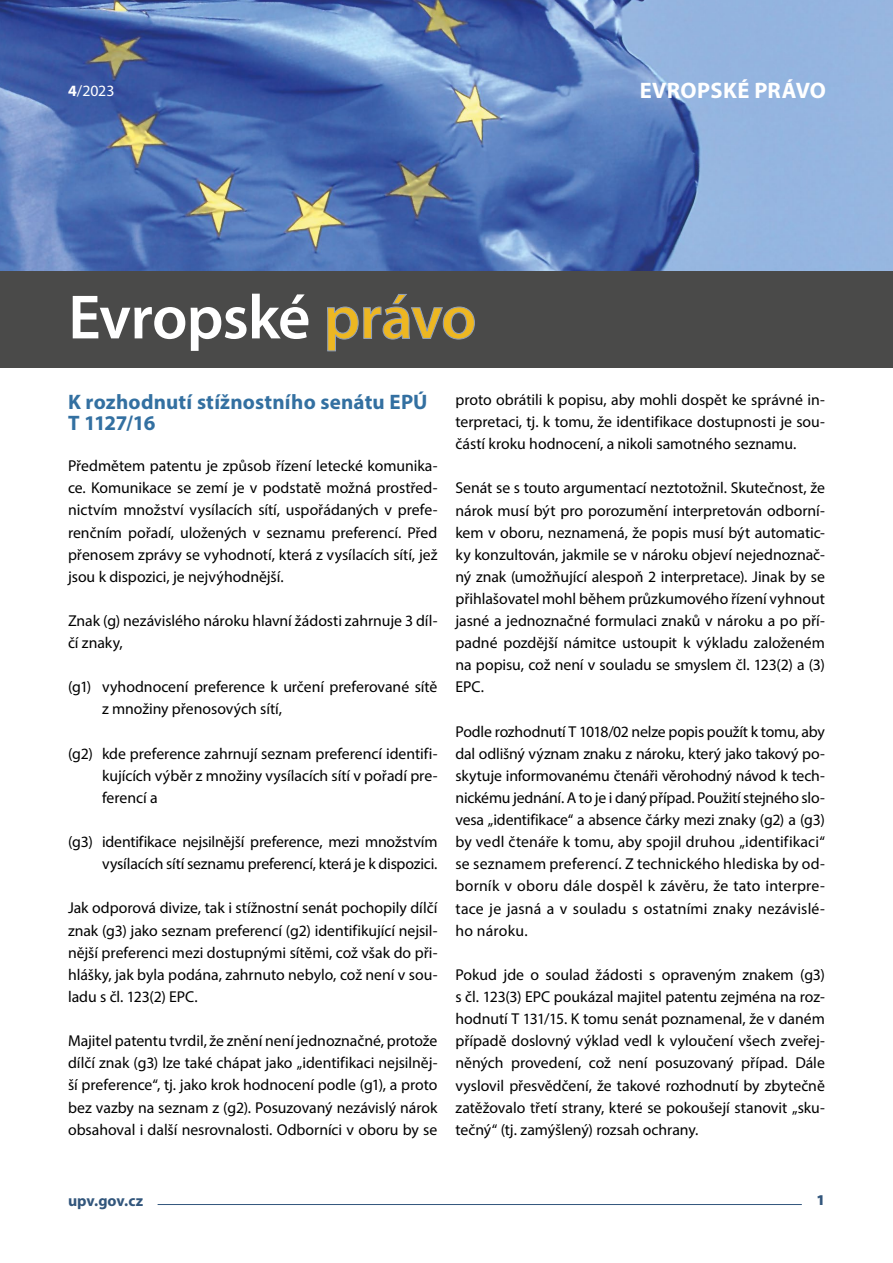
<style>
.page{position:relative;width:893px;height:1263px;background:#fff}
.page>*{position:absolute;margin:0;border:0;box-sizing:border-box;transform-origin:0 0}
.t1{font:600 63px "Myriad Pro";letter-spacing:-.015em;color:#fff}
.t2{font:700 22.5px "Myriad Pro";letter-spacing:.015em;color:#fff}
.t3{font:700 21px/21px "Myriad Pro";letter-spacing:.01em;color:#3370a1}
.t4{font:15.75px/22px "Myriad Pro";letter-spacing:-.005em;color:#000;text-align:justify}
.t5{font:700 15.75px "Myriad Pro";letter-spacing:.005em;color:#32567c}
.t6{font:15.75px "Myriad Pro";color:#fff}
.t7{font:900 15px "Myriad Pro";color:#32567c}
.s1{font-weight:700}
.s2{color:#edb722}
</style>
<div class="page">
<hr style="left:158px;top:1204px;width:644px;height:1px;background:#32567c">
<img style="left:0;top:0;width:893px;height:271px">
<div style="left:0;top:271px;width:893px;height:96px;background:#4a4a49"></div>
<p class="t6" style="left:68px;top:81px;width:48px"><span class="s1">4</span>/2023</p>
<h2 class="t2" style="left:640px;top:75px;width:188px">EVROPSKÉ PRÁVO</h2>
<h1 class="t1" style="left:68px;top:277px;width:410px">Evropské <span class="s2">právo</span></h1>
<h3 class="t3" style="left:68px;top:390px;width:361px">K rozhodnutí stížnostního senátu EPÚ<br>T 1127/16</h3>
<p class="t4" style="left:68px;top:455px;width:371px">Předmětem patentu je způsob řízení letecké komunika&shy;ce. Komunikace se zemí je v podstatě možná prostřed&shy;nictvím množství vysílacích sítí, uspořádaných v prefe&shy;renčním pořadí, uložených v seznamu preferencí. Před přenosem zprávy se vyhodnotí, která z vysílacích sítí, jež jsou k dispozici, je nejvýhodnější.</p>
<p class="t4" style="left:68px;top:609px;width:371px">Znak (g) nezávislého nároku hlavní žádosti zahrnuje 3 díl&shy;čí znaky,</p>
<p class="t4" style="left:102px;top:676px;width:337px;text-indent:-34px">(g1) vyhodnocení preference k určení preferované sítě z množiny přenosových sítí,</p>
<p class="t4" style="left:102px;top:742px;width:337px;text-indent:-34px">(g2) kde preference zahrnují seznam preferencí identifi&shy;kujících výběr z množiny vysílacích sítí v pořadí pre&shy;ferencí a</p>
<p class="t4" style="left:68px;top:830px;width:371px;text-align:right">(g3) identifikace nejsilnější preference, mezi množstvím vysílacích sítí seznamu preferencí, která je k dispozici.</p>
<p class="t4" style="left:68px;top:897px;width:371px">Jak odporová divize, tak i stížnostní senát pochopily dílčí znak (g3) jako seznam preferencí (g2) identifikující nejsil&shy;nější preferenci mezi dostupnými sítěmi, což však do při&shy;hlášky, jak byla podána, zahrnuto nebylo, což není v sou&shy;ladu s čl. 123(2) EPC.</p>
<p class="t4" style="left:68px;top:1030px;width:371px">Majitel patentu tvrdil, že znění není jednoznačné, protože dílčí znak (g3) lze také chápat jako „identifikaci nejsilněj&shy;ší preference“, tj. jako krok hodnocení podle (g1), a proto bez vazby na seznam z (g2). Posuzovaný nezávislý nárok obsahoval i další nesrovnalosti. Odborníci v oboru by se</p>
<p class="t4" style="left:455px;top:388px;width:371px">proto obrátili k popisu, aby mohli dospět ke správné in&shy;terpretaci, tj. k tomu, že identifikace dostupnosti je sou&shy;částí kroku hodnocení, a nikoli samotného seznamu.</p>
<p class="t4" style="left:455px;top:477px;width:371px">Senát se s touto argumentací neztotožnil. Skutečnost, že nárok musí být pro porozumění interpretován odborní&shy;kem v oboru, neznamená, že popis musí být automatic&shy;ky konzultován, jakmile se v nároku objeví nejednoznač&shy;ný znak (umožňující alespoň 2 interpretace). Jinak by se přihlašovatel mohl během průzkumového řízení vyhnout jasné a jednoznačné formulaci znaků v nároku a po pří&shy;padné pozdější námitce ustoupit k výkladu založeném na popisu, což není v souladu se smyslem čl. 123(2) a (3)<br>EPC.</p>
<p class="t4" style="left:455px;top:720px;width:371px">Podle rozhodnutí T 1018/02 nelze popis použít k tomu, aby dal odlišný význam znaku z nároku, který jako takový po&shy;skytuje informovanému čtenáři věrohodný návod k tech&shy;nickému jednání. A to je i daný případ. Použití stejného slo&shy;vesa „identifikace“ a absence čárky mezi znaky (g2) a (g3) by vedl čtenáře k tomu, aby spojil druhou „identifikaci“ se seznamem preferencí. Z technického hlediska by od&shy;borník v oboru dále dospěl k závěru, že tato interpre&shy;tace je jasná a v souladu s ostatními znaky nezávislé&shy;ho nároku.</p>
<p class="t4" style="left:455px;top:963px;width:371px">Pokud jde o soulad žádosti s opraveným znakem (g3) s čl. 123(3) EPC poukázal majitel patentu zejména na roz&shy;hodnutí T 131/15. K tomu senát poznamenal, že v daném případě doslovný výklad vedl k vyloučení všech zveřej&shy;něných provedení, což není posuzovaný případ. Dále vyslovil přesvědčení, že takové rozhodnutí by zbytečně zatěžovalo třetí strany, které se pokoušejí stanovit „sku&shy;tečný“ (tj. zamýšlený) rozsah ochrany.</p>
<p class="t5" style="left:68px;top:1190px;width:77px">upv.gov.cz</p>
<p class="t7" style="left:816px;top:1189px;width:10px">1</p>
</div>
